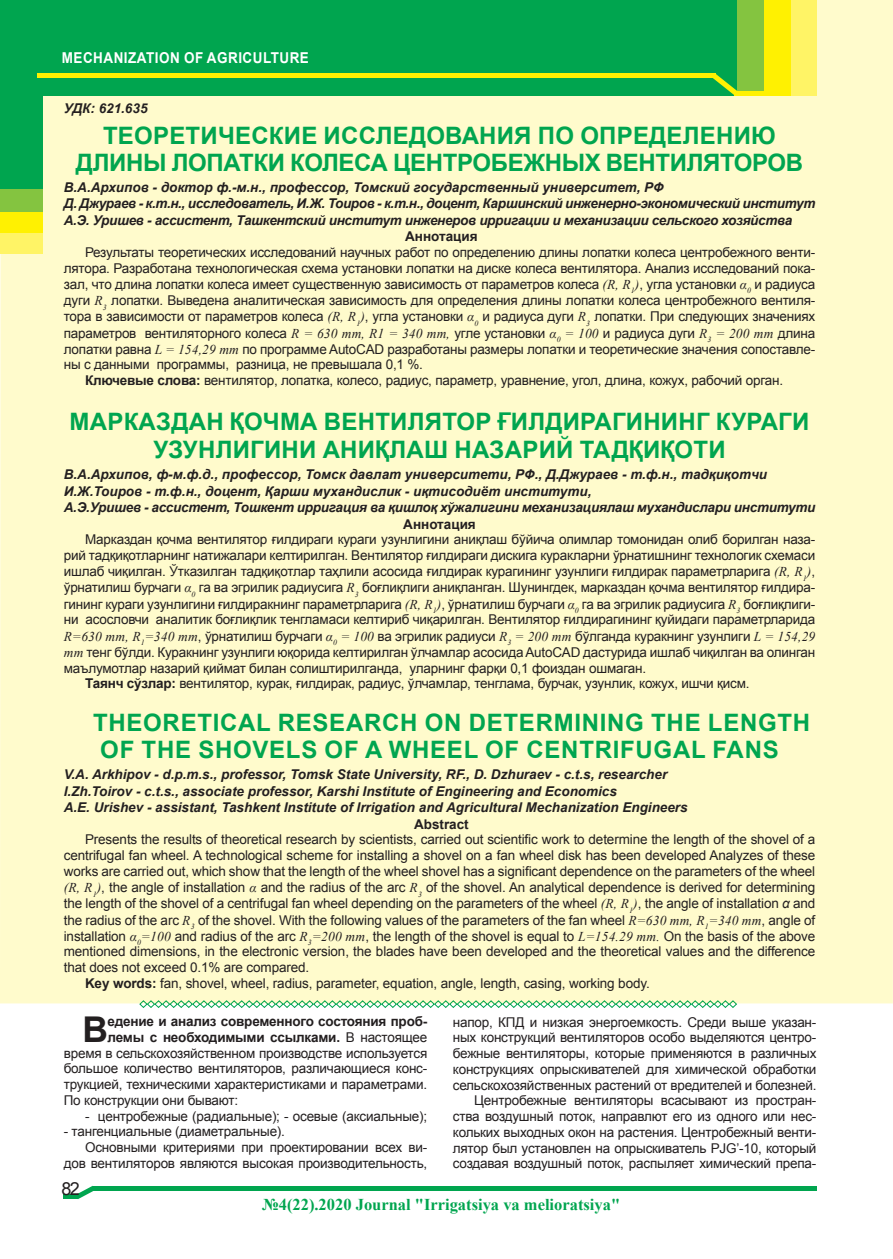
<style>
.page{position:relative;width:893px;height:1259px;background:#fff}
.page>*{position:absolute;margin:0;border:0;box-sizing:border-box;transform-origin:0 0}
.t1{font:700 35.55px "Arial";color:#231f20}
.t2{font:700 24px/28.5px "Arial";letter-spacing:.01em;color:#00a54f;text-align:center}
.t3{font:700 24px/27px "Arial";letter-spacing:.03em;color:#00a54f}
.t4{font:700 24px "Arial";letter-spacing:-.015em;color:#00a54f}
.t5{font:18px "Arial";color:#231f20}
.t6{font:700 16.5px "Times New Roman";color:#00a54f}
.OSN{font:700 15px "Arial";letter-spacing:.035em;color:#fff;scale:.9 1}
.t7{font:13.5px/16px "Arial";letter-spacing:-.015em;color:#231f20;text-align:justify}
.t8{font:italic 700 13.5px "Arial";color:#231f20}
.t9{font:italic 700 13.5px "Arial";letter-spacing:-.025em;color:#231f20}
.t10{font:700 13.5px "Arial";letter-spacing:-.015em;color:#231f20}
.t11{font:italic 700 13.5px "Arial";letter-spacing:-.02em;color:#231f20}
.s1{font-family:"Times New Roman";font-style:italic}
.s2{font-weight:700}
.s3{font-style:italic}
.s4{font-weight:400}
</style>
<div class="page">
<div style="left:0;top:0;width:893px;height:1003px;background:#fffbcc"></div>
<svg style="left:139px;top:1000px;width:598px;height:8px"></svg>
<div style="left:388px;top:0;width:428px;height:96px;background:#fff466"></div>
<div style="left:358px;top:0;width:432px;height:96px;background:#fff101"></div>
<div style="left:177px;top:0;width:586px;height:96px;background:#84c440"></div>
<div style="left:0;top:0;width:737px;height:96px;background:#00a54f"></div>
<div style="left:0;top:159px;width:42px;height:95px;background:#fff466"></div>
<div style="left:0;top:159px;width:42px;height:73px;background:#fff101"></div>
<div style="left:0;top:159px;width:42px;height:53px;background:#84c440"></div>
<div style="left:0;top:94px;width:42px;height:95px;background:#00a54f"></div>
<hr style="left:37px;top:74px;width:678px;height:4px;background:#fff101">
<div style="left:735px;top:91px;width:29px;height:5px;background:#fff101"></div>
<svg style="left:713px;top:74px;width:24px;height:22px"></svg>
<div style="left:93px;top:1185px;width:723px;height:5px;background:#00a54f"></div>
<div style="left:64px;top:1194px;width:14px;height:5px;background:#00a54f"></div>
<svg style="left:77px;top:1185px;width:18px;height:14px"></svg>
<p class="OSN" style="left:62px;top:47px;width:276px">MECHANIZATION OF AGRICULTURE</p>
<p class="t8" style="left:64px;top:100px;width:85px">УДК: 621.635</p>
<p class="t2" style="left:103px;top:121px;width:674px">ТЕОРЕТИЧЕСКИЕ ИССЛЕДОВАНИЯ ПО ОПРЕДЕЛЕНИЮ</p>
<p class="t4" style="left:76px;top:145px;width:729px">ДЛИНЫ ЛОПАТКИ КОЛЕСА ЦЕНТРОБЕЖНЫХ ВЕНТИЛЯТОРОВ</p>
<p class="t8" style="left:64px;top:178px;width:601px">В.А.Архипов - доктор ф.-м.н., профессор, Томский государственный университет, РФ</p>
<p class="t9" style="left:64px;top:194px;width:753px">Д. Джураев - к.т.н., исследователь, И.Ж. Тоиров - к.т.н., доцент, Каршинский инженерно-экономический институт</p>
<p class="t9" style="left:64px;top:211px;width:730px">А.Э. Уришев - ассистент, Ташкентский институт инженеров ирригации и механизации сельского хозяйства</p>
<p class="t10" style="left:405px;top:227px;width:74px">Aннотация</p>
<p class="t7" style="left:64px;top:244px;width:753px;text-indent:21px">Результаты теоретических исследований научных работ по определению длины лопатки колеса центробежного венти&shy;лятора. Разработана технологическая схема установки лопатки на диске колеса вентилятора. Анализ исследований пока&shy;зал, что длина лопатки колеса имеет существенную зависимость от параметров колеса <span class="s1">(R, R</span><sub>1</sub><span class="s1">)</span>, угла установки <span class="s1">α</span><sub>0</sub> и радиуса дуги <span class="s1">R</span><sub>3</sub> лопатки. Выведена аналитическая зависимость для определения длины лопатки колеса центробежного вентиля&shy;тора в зависимости от параметров колеса <span class="s1">(R, R</span><sub>1</sub><span class="s1">)</span>, угла установки <span class="s1">α</span><sub>0</sub> и радиуса дуги <span class="s1">R</span><sub>3</sub> лопатки. При следующих значениях параметров вентиляторного колеса <span class="s1">R = 630 mm, R1 = 340 mm,</span> угле установки <span class="s1">α</span><sub>0</sub> <span class="s1">= 100</span> и радиуса дуги <span class="s1">R</span><sub>3</sub> <span class="s1">= 200 mm</span> длина лопатки равна <span class="s1">L = 154,29 mm</span> по программе AutoCAD разработаны размеры лопатки и теоретические значения сопоставле&shy;ны с данными программы, разница, не превышала 0,1 %.</p>
<p class="t7" style="left:85px;top:372px;width:699px"><span class="s2">Ключевые слова:</span> вентилятор, лопатка, колесо, радиус, параметр, уравнение, угол, длина, кожух, рабочий орган.</p>
<p class="t2" style="left:70px;top:407px;width:741px">МАРКАЗДАН ҚОЧМА ВЕНТИЛЯТОР ҒИЛДИРАГИНИНГ КУРАГИ<br>УЗУНЛИГИНИ АНИҚЛАШ НАЗАРИЙ ТАДҚИҚОТИ</p>
<p class="t8" style="left:64px;top:465px;width:705px">В.А.Архипов, ф-м.ф.д., профессор, Томск давлат университети, РФ., Д.Джураев - т.ф.н., тадқиқотчи</p>
<p class="t8" style="left:64px;top:482px;width:529px">И.Ж.Тоиров - т.ф.н., доцент, Қарши мухандислик - иқтисодиёт институти,</p>
<p class="t11" style="left:64px;top:498px;width:753px">А.Э.Уришев - ассистент, Тошкент ирригация ва қишлоқ хўжалигини механизациялаш мухандислари институти</p>
<p class="t10" style="left:403px;top:514px;width:74px">Аннотация</p>
<p class="t7" style="left:64px;top:531px;width:753px;text-indent:21px">Марказдан қочма вентилятор ғилдираги кураги узунлигини аниқлаш бўйича олимлар томонидан олиб борилган наза&shy;рий тадқиқотларнинг натижалари келтирилган. Вентилятор ғилдираги дискига куракларни ўрнатишнинг технологик схемаси ишлаб чиқилган. Ўтказилган тадқиқотлар таҳлили асосида ғилдирак курагининг узунлиги ғилдирак параметрларига <span class="s1">(R, R</span><sub>1</sub><span class="s1">)</span>, ўрнатилиш бурчаги <span class="s1">α</span><sub>0</sub> га ва эгрилик радиусига <span class="s1">R</span><sub>3</sub> боғлиқлиги аниқланган. Шунингдек, марказдан қочма вентилятор ғилдира&shy;гининг кураги узунлигини ғилдиракнинг параметрларига <span class="s1">(R, R</span><sub>1</sub><span class="s1">)</span>, ўрнатилиш бурчаги <span class="s1">α</span><sub>0</sub> га ва эгрилик радиусига <span class="s1">R</span><sub>3</sub> боғлиқлиги&shy;ни асословчи аналитик боғлиқлик тенгламаси келтириб чиқарилган. Вентилятор ғилдирагининг қуйидаги параметрларида <span class="s1">R=630 mm, R</span><sub>1</sub><span class="s1">=340 mm</span>, ўрнатилиш бурчаги <span class="s1">α</span><sub>0</sub> <span class="s1">= 100</span> ва эгрилик радиуси <span class="s1">R</span><sub>3</sub> <span class="s1">= 200 mm</span> бўлганда куракнинг узунлиги <span class="s1">L = 154,29 mm</span> тенг бўлди. Куракнинг узунлиги юқорида келтирилган ўлчамлар асосида AutoCAD дастурида ишлаб чиқилган ва олинган маълумотлар назарий қиймат билан солиштирилганда, уларнинг фарқи 0,1 фоиздан ошмаган.</p>
<p class="t7" style="left:85px;top:675px;width:666px"><span class="s2">Таянч сўзлар:</span> вентилятор, курак, ғилдирак, радиус, ўлчамлар, тенглама, бурчак, узунлик, кожух, ишчи қисм.</p>
<p class="t3" style="left:100px;top:709px;width:711px;text-indent:-7px">THEORETICAL RESEARCH ON DETERMINING THE LENGTH<br>OF THE SHOVELS OF A WHEEL OF CENTRIFUGAL FANS</p>
<p class="t8" style="left:64px;top:765px;width:605px">V.A. Arkhipov - d.p.m.s., professor, Tomsk State University, RF., D. Dzhuraev - с.t.s, researcher</p>
<p class="t8" style="left:64px;top:782px;width:555px">I.Zh.Toirov - c.t.s., associate professor, Karshi Institute of Engineering and Economics</p>
<p class="t8" style="left:64px;top:798px;width:625px">A.E. Urishev - assistant, Tashkent Institute of Irrigation and Agricultural Mechanization Engineers</p>
<p class="t10" style="left:414px;top:814px;width:56px">Abstract</p>
<p class="t7" style="left:64px;top:831px;width:753px;text-indent:21px">Presents the results of theoretical research by scientists, carried out scientific work to determine the length of the shovel of a centrifugal fan wheel. A technological scheme for installing a shovel on a fan wheel disk has been developed Analyzes of these works are carried out, which show that the length of the wheel shovel has a significant dependence on the parameters of the wheel <span class="s1">(R, R</span><sub>1</sub><span class="s1">)</span>, the angle of installation <span class="s1">α</span> and the radius of the arc <span class="s1">R</span><sub>3</sub> of the shovel. An analytical dependence is derived for determining the length of the shovel of a centrifugal fan wheel depending on the parameters of the wheel <span class="s1">(R, R</span><sub>1</sub><span class="s1">)</span>, the angle of installation <span class="s3">α</span> and the radius of the arc <span class="s1">R</span><sub>3</sub> of the shovel. With the following values of the parameters of the fan wheel <span class="s1">R=630 mm, R</span><sub>1</sub><span class="s1">=340 mm</span>, angle of installation <span class="s1">α</span><sub>0</sub><span class="s1">=100</span> and radius of the arc <span class="s1">R</span><sub>3</sub><span class="s1">=200 mm</span>, the length of the shovel is equal to <span class="s1">L=154.29 mm.</span> On the basis of the above mentioned dimensions, in the electronic version, the blades have been developed and the theoretical values and the difference that does not exceed 0.1% are compared.</p>
<p class="t7" style="left:85px;top:975px;width:566px"><span class="s2">Key words:</span> fan, shovel, wheel, radius, parameter, equation, angle, length, casing, working body.</p>
<p class="t1" style="left:82px;top:1004px;width:27px">В</p>
<p class="t10" style="left:108px;top:1012px;width:321px">едение и анализ современного состояния проб-</p>
<p class="t7" style="left:453px;top:1014px;width:365px">напор, КПД и низкая энергоемкость. Среди выше указан&shy;ных конструкций вентиляторов особо выделяются центро&shy;бежные вентиляторы, которые применяются в различных конструкциях опрыскивателей для химической обработки сельскохозяйственных растений от вредителей и болезней.</p>
<p class="t7" style="left:453px;top:1092px;width:365px;text-indent:21px">Центробежные вентиляторы всасывают из простран&shy;ства воздушный поток, направлют его из одного или нес&shy;кольких выходных окон на растения. Центробежный венти&shy;лятор был установлен на опрыскиватель PJG’-10, который создавая воздушный поток, распыляет химический препа-</p>
<p class="t6" style="left:262px;top:1193px;width:360px">№4(22).2020 Journal "Irrigatsiya va melioratsiya"</p>
<p class="t10" style="left:108px;top:1027px;width:321px">лемы с необходимыми ссылками. <span class="s4">В настоящее</span></p>
<p class="t7" style="left:64px;top:1044px;width:365px">время в сельскохозяйственном производстве используется</p>
<p class="t7" style="left:64px;top:1060px;width:365px">большое количество вентиляторов, различающиеся конс-</p>
<p class="t7" style="left:64px;top:1076px;width:365px">трукцией, техническими характеристиками и параметрами.</p>
<p class="t7" style="left:64px;top:1092px;width:176px">По конструкции они бывают:</p>
<p class="t7" style="left:85px;top:1107px;width:344px">- центробежные (радиальные); - осевые (аксиальные);</p>
<p class="t7" style="left:64px;top:1123px;width:223px">- тангенциальные (диаметральные).</p>
<p class="t7" style="left:64px;top:1139px;width:365px;text-align:right">Основными критериями при проектировании всех ви&shy;дов вентиляторов являются высокая производительность,</p>
<p class="t5" style="left:61px;top:1175px;width:20px">82</p>
</div>
